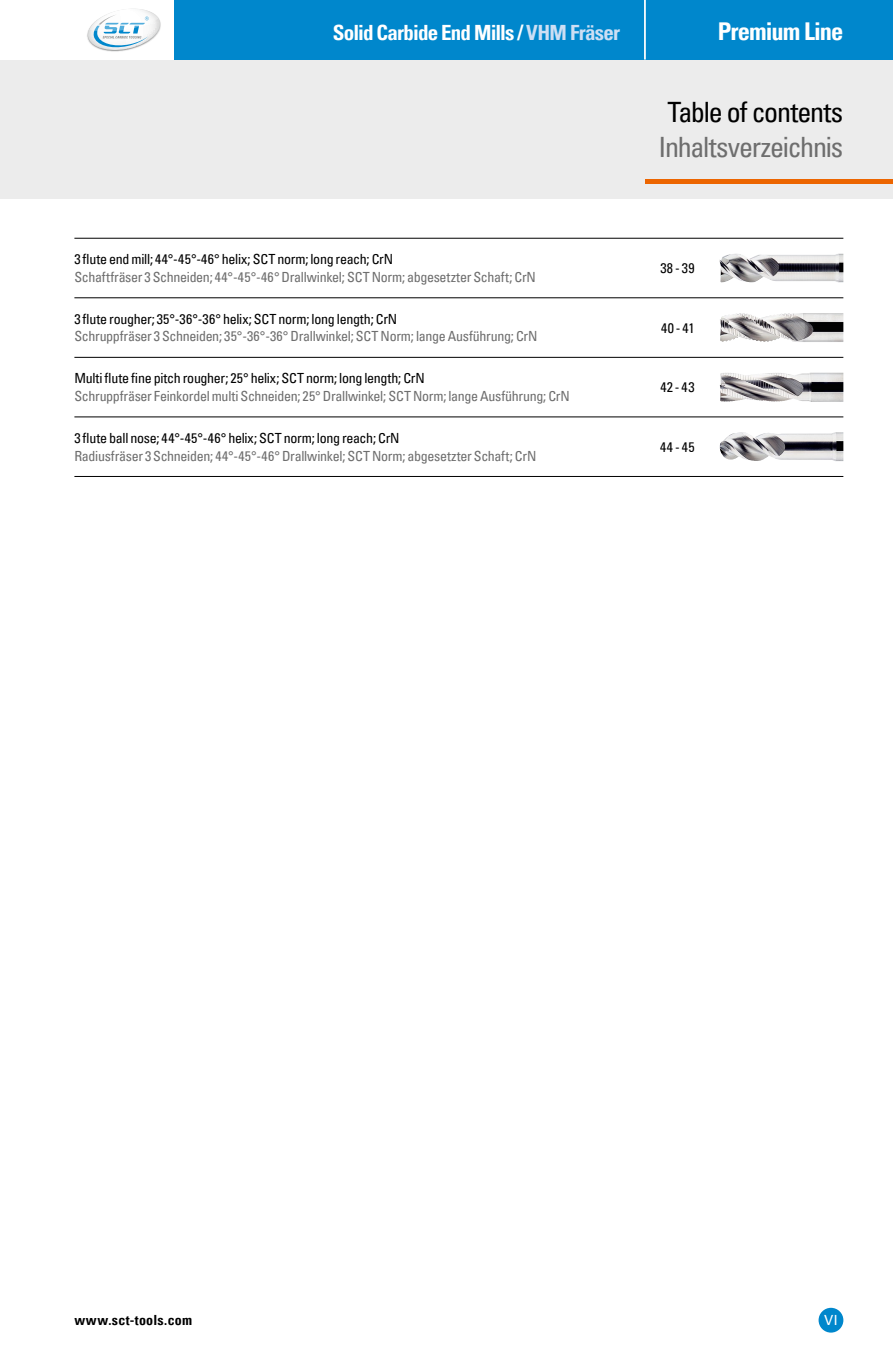
<style>
.page{position:relative;width:893px;height:1350px;background:#fff}
.page>*{position:absolute;margin:0;border:0;box-sizing:border-box;transform-origin:0 0}
.t1{font:condensed 28px "Univers LT Pro";letter-spacing:-.045em;color:#6e6e6e}
.t2{font:condensed 28px "Univers LT Pro";letter-spacing:-.04em;color:#000}
.t3{font:700 condensed 24.5px "Univers LT Pro";letter-spacing:-.04em;color:#fff}
.t4{font:700 condensed 21px "Univers LT Pro";letter-spacing:-.04em;color:#fff}
.t5{font:condensed 14px "Univers LT Pro";letter-spacing:-.02em;color:#6e6e6e}
.t6{font:condensed 14px "Univers LT Pro";letter-spacing:-.02em;color:#000}
.t7{font:700 condensed 14px "Univers LT Pro";letter-spacing:.02em;color:#000}
.t8{font:14px "Univers LT Pro 55 Roman";color:#fff}
.s1{color:#cddff4}
</style>
<div class="page">
<div style="left:0;top:0;width:893px;height:198px;background:#ececec"></div>
<div style="left:174px;top:0;width:471px;height:60px;background:#0087cc"></div>
<div style="left:645px;top:0;width:248px;height:60px;background:#0087cc"></div>
<div style="left:0;top:0;width:174px;height:60px;background:#fff"></div>
<svg style="left:87px;top:8px;width:74px;height:44px"></svg>
<div style="left:645px;top:179px;width:248px;height:5px;background:#ec6500"></div>
<hr style="left:644px;top:0;width:2px;height:60px;background:#fff">
<div style="left:819px;top:1307px;width:24px;height:25px;background:#0087cc;border-radius:50%"></div>
<hr style="left:74px;top:238px;width:769px;height:1px;background:#000">
<hr style="left:74px;top:297px;width:769px;height:1px;background:#000">
<hr style="left:74px;top:357px;width:769px;height:1px;background:#000">
<hr style="left:74px;top:416px;width:769px;height:1px;background:#000">
<hr style="left:74px;top:476px;width:769px;height:1px;background:#000">
<img style="left:719px;top:253px;width:124px;height:30px">
<img style="left:720px;top:313px;width:123px;height:29px">
<img style="left:720px;top:372px;width:123px;height:30px">
<img style="left:719px;top:432px;width:124px;height:29px">
<h3 class="t4" style="left:333px;top:19px;width:289px">Solid Carbide End Mills / <span class="s1">VHM Fräser</span></h3>
<h2 class="t3" style="left:718px;top:16px;width:127px">Premium Line</h2>
<p class="t6" style="left:74px;top:250px;width:320px">3 flute end mill; 44°-45°-46° helix; SCT norm; long reach; CrN</p>
<p class="t5" style="left:74px;top:268px;width:463px">Schaftfräser 3 Schneiden; 44°-45°-46° Drallwinkel; SCT Norm; abgesetzter Schaft; CrN</p>
<p class="t6" style="left:74px;top:310px;width:324px">3 flute rougher; 35°-36°-36° helix; SCT norm; long length; CrN</p>
<p class="t5" style="left:74px;top:327px;width:465px">Schruppfräser 3 Schneiden; 35°-36°-36° Drallwinkel; SCT Norm; lange Ausführung; CrN</p>
<p class="t6" style="left:74px;top:369px;width:352px">Multi flute fine pitch rougher; 25° helix; SCT norm; long length; CrN</p>
<p class="t5" style="left:74px;top:387px;width:497px">Schruppfräser Feinkordel multi Schneiden; 25° Drallwinkel; SCT Norm; lange Ausführung; CrN</p>
<p class="t6" style="left:74px;top:429px;width:327px">3 flute ball nose; 44°-45°-46° helix; SCT norm; long reach; CrN</p>
<p class="t5" style="left:74px;top:446px;width:463px">Radiusfräser 3 Schneiden; 44°-45°-46° Drallwinkel; SCT Norm; abgesetzter Schaft; CrN</p>
<h1 class="t2" style="left:667px;top:94px;width:177px">Table of contents</h1>
<h1 class="t1" style="left:658px;top:129px;width:186px">Inhaltsverzeichnis</h1>
<p class="t6" style="left:660px;top:259px;width:36px">38 - 39</p>
<p class="t6" style="left:661px;top:319px;width:35px">40 - 41</p>
<p class="t6" style="left:660px;top:378px;width:36px">42 - 43</p>
<p class="t6" style="left:660px;top:438px;width:36px">44 - 45</p>
<p class="t7" style="left:74px;top:1311px;width:119px">www.sct-tools.com</p>
<p class="t8" style="left:824px;top:1310px;width:15px">VI</p>
</div>
